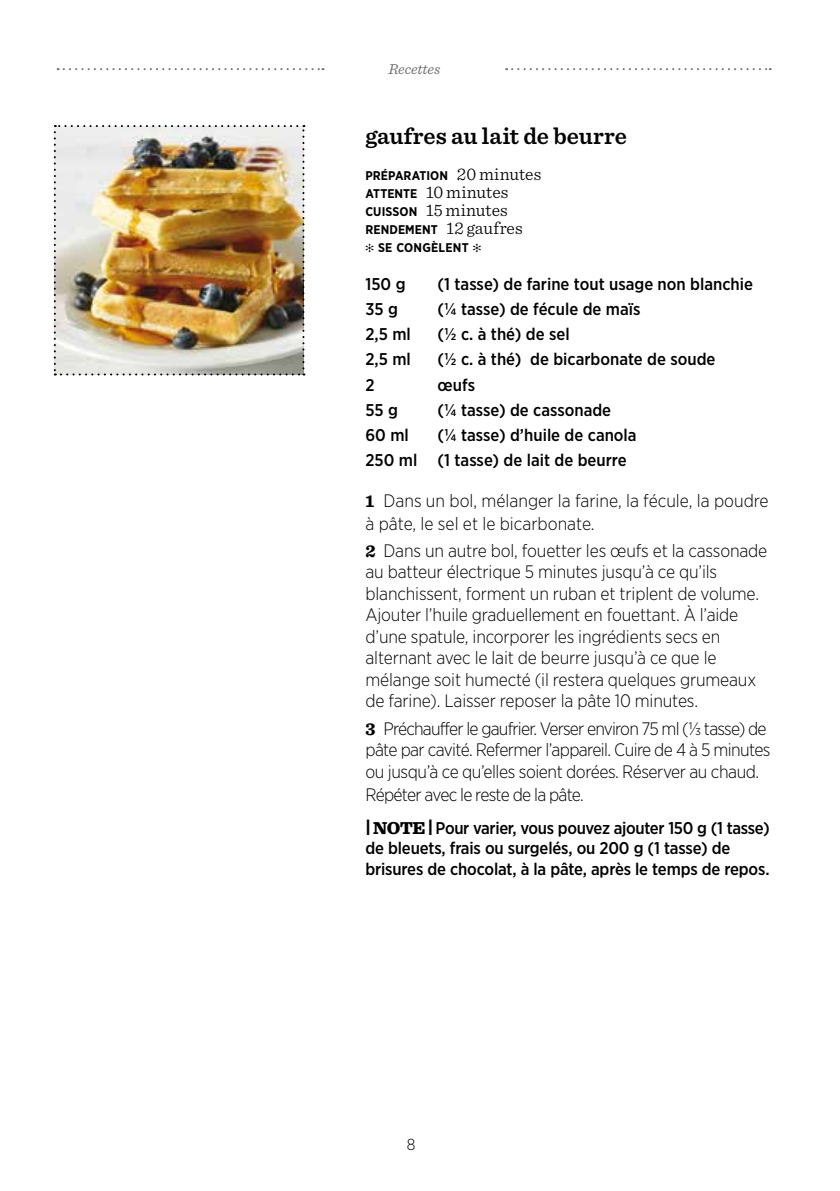
<style>
.page{position:relative;width:840px;height:1191px;background:#fff}
.page>*{position:absolute;margin:0;border:0;box-sizing:border-box;transform-origin:0 0}
.t1{font:600 24px "Sentinel";color:#000}
.t2{font:300 18px/21.4px "Gotham Narrow";letter-spacing:-.01em;color:#000}
.t3{font:300 18px/22px "Gotham Narrow";letter-spacing:-.04em;color:#000}
.t4{font:300 18px/18px "Sentinel";letter-spacing:.005em;color:#000}
.t5{font:500 17px/20.8px "Gotham Narrow";color:#000}
.t6{font:300 16px "Gotham Narrow";color:#000}
.t7{font:italic 15px "Sentinel";letter-spacing:-.01em;color:#707172}
.t8{font:700 12.6px/18px "Gotham Narrow";letter-spacing:.005em;color:#000}
.s1{font-family:"Sentinel";font-weight:300;font-size:18px}
.s2{font-family:"Gotham Narrow";font-weight:700;font-size:12.6px}
.s3{font-family:"Sentinel";font-weight:700}
.s4{font-weight:900}
.s5{font-family:"Sentinel";font-weight:900;font-size:18px}
</style>
<div class="page">
<svg style="left:506px;top:68px;width:264px;height:2px"></svg>
<svg style="left:58px;top:68px;width:265px;height:2px"></svg>
<img style="left:54px;top:125px;width:250px;height:250px">
<p class="t7" style="left:388px;top:57px;width:53px">Recettes</p>
<h1 class="t1" style="left:365px;top:118px;width:263px">gaufres au lait de beurre</h1>
<p class="t8" style="left:365px;top:167px;width:177px">PRÉPARATION <span class="s1">20 minutes</span></p>
<p class="t4" style="left:365px;top:182px;width:144px"><span class="s2">ATTENTE</span> 10 minutes<br><span class="s2">CUISSON</span> 15 minutes</p>
<p class="t8" style="left:365px;top:221px;width:159px">RENDEMENT <span class="s1">12 gaufres </span>✻ SE CONGÈLENT ✻</p>
<p class="t5" style="left:365px;top:274px;width:42px">150 g</p>
<p class="t5" style="left:437px;top:274px;width:317px">(1 tasse) de farine tout usage non blanchie</p>
<p class="t5" style="left:365px;top:299px;width:34px">35 g</p>
<p class="t5" style="left:437px;top:299px;width:204px">(¼ tasse) de fécule de maïs</p>
<p class="t5" style="left:365px;top:324px;width:47px">2,5 ml</p>
<p class="t5" style="left:437px;top:324px;width:133px">(½ c. à thé) de sel</p>
<p class="t5" style="left:365px;top:349px;width:47px">2,5 ml</p>
<p class="t5" style="left:437px;top:349px;width:279px">(½ c. à thé) de bicarbonate de soude</p>
<p class="t5" style="left:365px;top:374px;width:11px">2</p>
<p class="t5" style="left:437px;top:374px;width:39px">œufs</p>
<p class="t5" style="left:365px;top:399px;width:34px">55 g</p>
<p class="t5" style="left:437px;top:399px;width:175px">(¼ tasse) de cassonade</p>
<p class="t5" style="left:365px;top:424px;width:45px">60 ml</p>
<p class="t5" style="left:365px;top:422px;width:272px;line-height:25px;text-indent:72px">(¼ tasse) d’huile de canola<br>250 ml (1 tasse) de lait de beurre</p>
<p class="t2" style="left:365px;top:488px;width:404px;line-height:23px"><span class="s3">1</span> Dans un bol, mélanger la farine, la fécule, la poudre à pâte, le sel et le bicarbonate.</p>
<p class="t2" style="left:365px;top:539px;width:403px"><span class="s3">2</span> Dans un autre bol, fouetter les œufs et la cassonade au batteur électrique 5 minutes jusqu’à ce qu’ils blanchissent, forment un ruban et triplent de volume.<br>Ajouter l’huile graduellement en fouettant. À l’aide d’une spatule, incorporer les ingrédients secs en alternant avec le lait de beurre jusqu’à ce que le mélange soit humecté (il restera quelques grumeaux de farine). Laisser reposer la pâte 10 minutes.</p>
<p class="t3" style="left:365px;top:717px;width:406px"><span class="s3">3</span> Préchauffer le gaufrier. Verser environ 75 ml (⅓ tasse) de pâte par cavité. Refermer l’appareil. Cuire de 4 à 5 minutes ou jusqu’à ce qu’elles soient dorées. Réserver au chaud.<br>Répéter avec le reste de la pâte.</p>
<p class="t5" style="left:365px;top:817px;width:405px"><span class="s4">|</span> <span class="s5">NOTE</span> <span class="s4">|</span> Pour varier, vous pouvez ajouter 150 g (1 tasse) de bleuets, frais ou surgelés, ou 200 g (1 tasse) de brisures de chocolat, à la pâte, après le temps de repos.</p>
<p class="t6" style="left:406px;top:1134px;width:10px">8</p>
</div>
